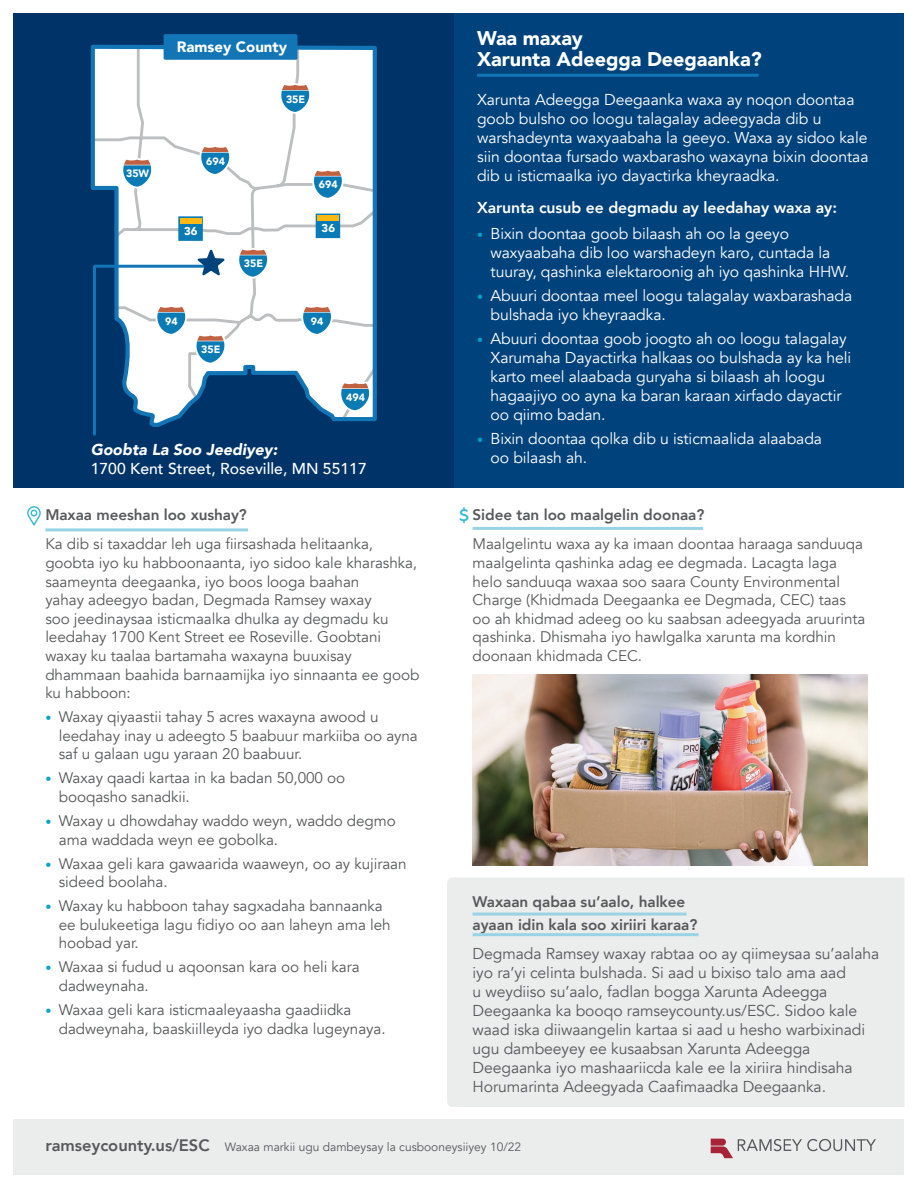
<style>
.page{position:relative;width:918px;height:1188px;background:#fff}
.page>*{position:absolute;margin:0;border:0;box-sizing:border-box;transform-origin:0 0}
.t1{font:900 19.8px/21px "Avenir";letter-spacing:-.005em;color:#fff}
.t2{font:500 18px "Arboria";color:#34b8d7}
.t3{font:800 16.5px "Avenir";color:#58595b}
.t4{font:15.75px/18.9px "Avenir";letter-spacing:-.005em;color:#fff}
.t5{font:15.75px/18.9px "Avenir";letter-spacing:-.005em;color:#58595b}
.t6{font:500 15.75px/18.9px "Avenir";color:#fff}
.t7{font:800 15.75px "Avenir";letter-spacing:-.005em;color:#fff}
.t8{font:15.3px/18.6px "Avenir";letter-spacing:-.005em;color:#58595b}
.t9{font:800 15.3px/22.5px "Avenir";letter-spacing:-.005em;color:#58595b}
.t10{font:900 15px "Avenir";color:#fff}
.t11{font:12px "Avenir";color:#58595b}
.t12{font:900 11.4px "Avenir";color:#fff}
.t13{font:900 10.65px "Avenir";color:#fff}
.s1{font-size:12px;color:#00a3ca}
.s2{font-weight:900;font-style:italic}
</style>
<div class="page">
<div style="left:14px;top:14px;width:890px;height:474px;background:#00437c"></div>
<div style="left:14px;top:14px;width:440px;height:474px;background:#003468"></div>
<div style="left:14px;top:1119px;width:890px;height:55px;background:#ebecec"></div>
<div style="left:447px;top:878px;width:457px;height:229px;background:#ebecec"></div>
<hr style="left:45px;top:528px;width:203px;height:3px;background:#99d3e6">
<svg style="left:27px;top:506px;width:14px;height:20px"></svg>
<img style="left:473px;top:675px;width:394px;height:190px">
<svg style="left:711px;top:1139px;width:165px;height:19px"></svg>
<svg style="left:90px;top:43px;width:287px;height:379px;background:#d1dee7"></svg>
<div style="left:164px;top:34px;width:134px;height:26px;background:#1175b6;border-radius:2px"></div>
<svg style="left:92px;top:249px;width:134px;height:187px"></svg>
<hr style="left:477px;top:74px;width:282px;height:3px;background:#1175b6">
<hr style="left:473px;top:527px;width:230px;height:3px;background:#99d3e6">
<hr style="left:473px;top:913px;width:214px;height:3px;background:#99d3e6">
<hr style="left:473px;top:933px;width:226px;height:3px;background:#99d3e6">
<p class="t10" style="left:177px;top:34px;width:112px">Ramsey County</p>
<p class="t1" style="left:477px;top:27px;width:286px">Waa maxay<br>Xarunta Adeegga Deegaanka?</p>
<p class="t4" style="left:477px;top:91px;width:393px">Xarunta Adeegga Deegaanka waxa ay noqon doontaa goob bulsho oo loogu talagalay adeegyada dib u warshadeynta waxyaabaha la geeyo. Waxa ay sidoo kale siin doontaa fursado waxbarasho waxayna bixin doontaa dib u isticmaalka iyo dayactirka kheyraadka.</p>
<p class="t7" style="left:477px;top:196px;width:361px">Xarunta cusub ee degmadu ay leedahay waxa ay:</p>
<p class="t4" style="left:491px;top:225px;width:360px;text-indent:-14px"><span class="s1">•</span> Bixin doontaa goob bilaash ah oo la geeyo waxyaabaha dib loo warshadeyn karo, cuntada la tuuray, qashinka elektaroonig ah iyo qashinka HHW.</p>
<p class="t4" style="left:491px;top:287px;width:363px;text-indent:-14px"><span class="s1">•</span> Abuuri doontaa meel loogu talagalay waxbarashada bulshada iyo kheyraadka.</p>
<p class="t4" style="left:491px;top:330px;width:362px;text-indent:-14px"><span class="s1">•</span> Abuuri doontaa goob joogto ah oo loogu talagalay Xarumaha Dayactirka halkaas oo bulshada ay ka heli karto meel alaabada guryaha si bilaash ah loogu hagaajiyo oo ayna ka baran karaan xirfado dayactir oo qiimo badan.</p>
<p class="t4" style="left:491px;top:430px;width:333px;text-indent:-14px"><span class="s1">•</span> Bixin doontaa qolka dib u isticmaalida alaabada oo bilaash ah.</p>
<p class="t13" style="left:286px;top:90px;width:21px">35E</p>
<p class="t13" style="left:206px;top:152px;width:20px">694</p>
<p class="t13" style="left:126px;top:165px;width:25px">35W</p>
<p class="t13" style="left:319px;top:176px;width:20px">694</p>
<p class="t12" style="left:184px;top:221px;width:15px">36</p>
<p class="t12" style="left:322px;top:219px;width:15px">36</p>
<p class="t13" style="left:244px;top:255px;width:21px">35E</p>
<p class="t13" style="left:165px;top:312px;width:14px">94</p>
<p class="t13" style="left:311px;top:312px;width:14px">94</p>
<p class="t13" style="left:201px;top:340px;width:21px">35E</p>
<p class="t13" style="left:346px;top:388px;width:20px">494</p>
<p class="t6" style="left:91px;top:440px;width:277px"><span class="s2">Goobta La Soo Jeediyey:<br></span>1700 Kent Street, Roseville, MN 55117</p>
<p class="t9" style="left:45px;top:503px;width:203px">Maxaa meeshan loo xushay?</p>
<p class="t8" style="left:45px;top:535px;width:376px">Ka dib si taxaddar leh uga fiirsashada helitaanka, goobta iyo ku habboonaanta, iyo sidoo kale kharashka, saameynta deegaanka, iyo boos looga baahan<br>yahay adeegyo badan, Degmada Ramsey waxay<br>soo jeedinaysaa isticmaalka dhulka ay degmadu ku leedahay 1700 Kent Street ee Roseville. Goobtani waxay ku taalaa bartamaha waxayna buuxisay dhammaan baahida barnaamijka iyo sinnaanta ee goob ku habboon:</p>
<p class="t8" style="left:59px;top:708px;width:361px;text-indent:-14px"><span class="s1">•</span> Waxay qiyaastii tahay 5 acres waxayna awood u leedahay inay u adeegto 5 baabuur markiiba oo ayna saf u galaan ugu yaraan 20 baabuur.</p>
<p class="t8" style="left:59px;top:769px;width:288px;text-indent:-14px"><span class="s1">•</span> Waxay qaadi kartaa in ka badan 50,000 oo booqasho sanadkii.</p>
<p class="t8" style="left:59px;top:812px;width:339px;text-indent:-14px"><span class="s1">•</span> Waxay u dhowdahay waddo weyn, waddo degmo ama waddada weyn ee gobolka.</p>
<p class="t8" style="left:59px;top:854px;width:349px;text-indent:-14px"><span class="s1">•</span> Waxaa geli kara gawaarida waaweyn, oo ay kujiraan sideed boolaha.</p>
<p class="t8" style="left:59px;top:897px;width:333px;text-indent:-14px"><span class="s1">•</span> Waxay ku habboon tahay sagxadaha bannaanka ee bulukeetiga lagu fidiyo oo aan laheyn ama leh hoobad yar.</p>
<p class="t8" style="left:59px;top:958px;width:302px;text-indent:-14px"><span class="s1">•</span> Waxaa si fudud u aqoonsan kara oo heli kara dadweynaha.</p>
<p class="t8" style="left:59px;top:1001px;width:328px;text-indent:-14px"><span class="s1">•</span> Waxaa geli kara isticmaaleyaasha gaadiidka dadweynaha, baaskiilleyda iyo dadka lugeynaya.</p>
<p class="t2" style="left:459px;top:503px;width:12px">$</p>
<p class="t9" style="left:473px;top:503px;width:233px">Sidee tan loo maalgelin doonaa?</p>
<p class="t8" style="left:473px;top:535px;width:394px">Maalgelintu waxa ay ka imaan doontaa haraaga sanduuqa maalgelinta qashinka adag ee degmada. Lacagta laga helo sanduuqa waxaa soo saara County Environmental Charge (Khidmada Deegaanka ee Degmada, CEC) taas oo ah khidmad adeeg oo ku saabsan adeegyada aruurinta qashinka. Dhismaha iyo hawlgalka xarunta ma kordhin doonaan khidmada CEC.</p>
<p class="t9" style="left:473px;top:891px;width:226px">Waxaan qabaa su’aalo, halkee ayaan idin kala soo xiriiri karaa?</p>
<p class="t5" style="left:473px;top:945px;width:408px">Degmada Ramsey waxay rabtaa oo ay qiimeysaa su’aalaha iyo ra’yi celinta bulshada. Si aad u bixiso talo ama aad<br>u weydiiso su’aalo, fadlan bogga Xarunta Adeegga Deegaanka ka booqo ramseycounty.us/ESC. Sidoo kale waad iska diiwaangelin kartaa si aad u hesho warbixinadi ugu dambeeyey ee kusaabsan Xarunta Adeegga Deegaanka iyo mashaariicda kale ee la xiriira hindisaha Horumarinta Adeegyada Caafimaadka Deegaanka.</p>
<p class="t3" style="left:45px;top:1132px;width:166px">ramseycounty.us/ESC</p>
<p class="t11" style="left:225px;top:1139px;width:298px">Waxaa markii ugu dambeysay la cusbooneysiiyey 10/22</p>
</div>
